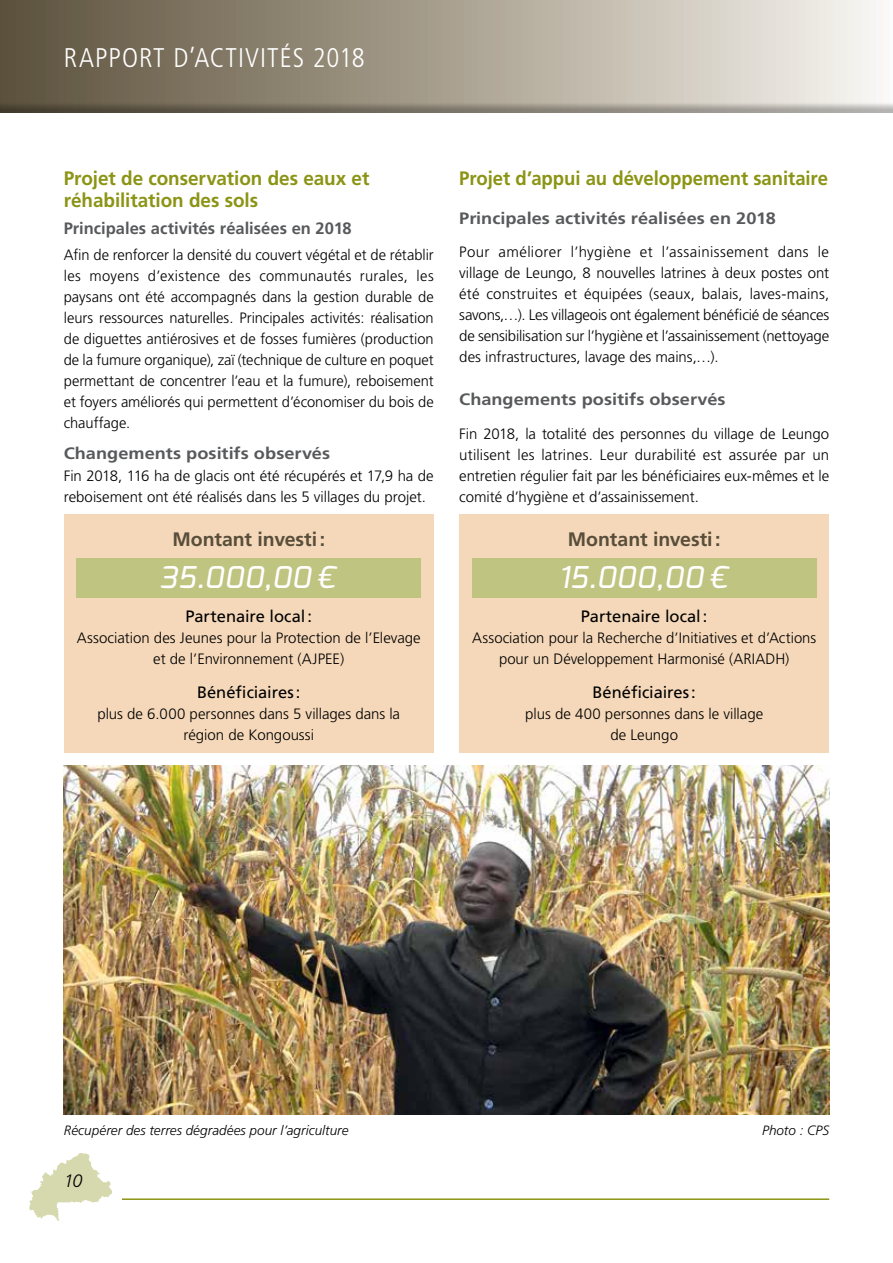
<style>
.page{position:relative;width:893px;height:1263px;background:#fff}
.page>*{position:absolute;margin:0;border:0;box-sizing:border-box;transform-origin:0 0}
.t1{font:italic 500 30px "Exo";letter-spacing:.025em;color:#fff}
.t2{font:300 condensed 27px "Frutiger LT Std";letter-spacing:.04em;color:#fff}
.t3{font:700 19.5px/22.5px "Frutiger LT Std";letter-spacing:-.005em;color:#8b9414}
.t4{font:700 19.5px "Frutiger LT Std";letter-spacing:-.005em;color:#8b9414;scale:.95 1}
.t5{font:700 19.5px "Frutiger LT Std";letter-spacing:-.005em;color:#584e3b}
.t6{font:italic 300 18px "Frutiger LT Std";color:#000}
.t7{font:700 16.5px "Frutiger LT Std";color:#58595b;scale:1.1 1}
.t8{font:16.5px "Frutiger LT Std";letter-spacing:-.005em;color:#000}
.t9{font:700 16.5px "Frutiger LT Std";color:#58595b}
.t10{font:300 15px/21px "Frutiger LT Std";color:#000;text-align:center}
.t11{font:italic 300 13.5px "Frutiger LT Std";letter-spacing:.005em;color:#000}
</style>
<div class="page">
<img style="left:30px;top:1154px;width:82px;height:67px">
<div style="left:0;top:0;width:893px;height:115px;background:#000;opacity:.28"></div>
<hr style="left:122px;top:1198px;width:707px;height:2px;background:#8b9414">
<img style="left:64px;top:765px;width:765px;height:349px">
<div style="left:64px;top:514px;width:370px;height:239px;background:#f5d8b9"></div>
<div style="left:77px;top:558px;width:344px;height:40px;background:#c0c481"></div>
<div style="left:459px;top:514px;width:370px;height:239px;background:#f5d8b9"></div>
<div style="left:472px;top:558px;width:344px;height:40px;background:#c0c481"></div>
<h2 class="t2" style="left:64px;top:42px;width:302px">RAPPORT D’ACTIVITÉS 2018</h2>
<h3 class="t3" style="left:64px;top:167px;width:307px">Projet de conservation des eaux et réhabilitation des sols</h3>
<p class="t9" style="left:64px;top:219px;width:289px">Principales activités réalisées en 2018</p>
<p class="t10" style="left:64px;top:245px;width:371px;text-align:justify">Afin de renforcer la densité du couvert végétal et de rétablir les moyens d’existence des communautés rurales, les paysans ont été accompagnés dans la gestion durable de leurs ressources naturelles. Principales activités: réalisation de diguettes antiérosives et de fosses fumières (production de la fumure organique), zaï (technique de culture en poquet permettant de concentrer l’eau et la fumure), reboisement et foyers améliorés qui permettent d’économiser du bois de chauffage.</p>
<p class="t7" style="left:64px;top:444px;width:244px">Changements positifs observés</p>
<p class="t10" style="left:64px;top:465px;width:371px;text-align:left">Fin 2018, 116 ha de glacis ont été récupérés et 17,9 ha de reboisement ont été réalisés dans les 5 villages du projet.</p>
<h3 class="t5" style="left:172px;top:527px;width:154px">Montant investi:</h3>
<h1 class="t1" style="left:160px;top:558px;width:179px">35.000,00 €</h1>
<p class="t8" style="left:185px;top:607px;width:128px">Partenaire local:</p>
<p class="t10" style="left:77px;top:628px;width:346px">Association des Jeunes pour la Protection de l’Elevage et de l’Environnement (AJPEE)</p>
<p class="t8" style="left:197px;top:682px;width:105px">Bénéficiaires:</p>
<p class="t10" style="left:97px;top:703px;width:304px">plus de 6.000 personnes dans 5 villages dans la région de Kongoussi</p>
<h3 class="t4" style="left:459px;top:166px;width:390px">Projet d’appui au développement sanitaire</h3>
<p class="t7" style="left:459px;top:208px;width:289px">Principales activités réalisées en 2018</p>
<p class="t10" style="left:459px;top:242px;width:371px;text-align:justify">Pour améliorer l’hygiène et l’assainissement dans le village de Leungo, 8 nouvelles latrines à deux postes ont été construites et équipées (seaux, balais, laves-mains, savons,…). Les villageois ont également bénéficié de séances de sensibilisation sur l’hygiène et l’assainissement (nettoyage des infrastructures, lavage des mains,…).</p>
<p class="t7" style="left:459px;top:390px;width:244px">Changements positifs observés</p>
<p class="t10" style="left:459px;top:423px;width:371px;text-align:justify">Fin 2018, la totalité des personnes du village de Leungo utilisent les latrines. Leur durabilité est assurée par un entretien régulier fait par les bénéficiaires eux-mêmes et le comité d’hygiène et d’assainissement.</p>
<h3 class="t5" style="left:568px;top:527px;width:154px">Montant investi:</h3>
<h1 class="t1" style="left:559px;top:558px;width:173px">15.000,00 €</h1>
<p class="t8" style="left:581px;top:607px;width:128px">Partenaire local:</p>
<p class="t10" style="left:472px;top:628px;width:345px">Association pour la Recherche d’Initiatives et d’Actions pour un Développement Harmonisé (ARIADH)</p>
<p class="t8" style="left:593px;top:682px;width:105px">Bénéficiaires:</p>
<p class="t10" style="left:525px;top:703px;width:240px">plus de 400 personnes dans le village de Leungo</p>
<p class="t11" style="left:64px;top:1123px;width:286px">Récupérer des terres dégradées pour l’agriculture</p>
<p class="t11" style="left:762px;top:1123px;width:68px">Photo : CPS</p>
<p class="t6" style="left:64px;top:1171px;width:20px">10</p>
</div>
